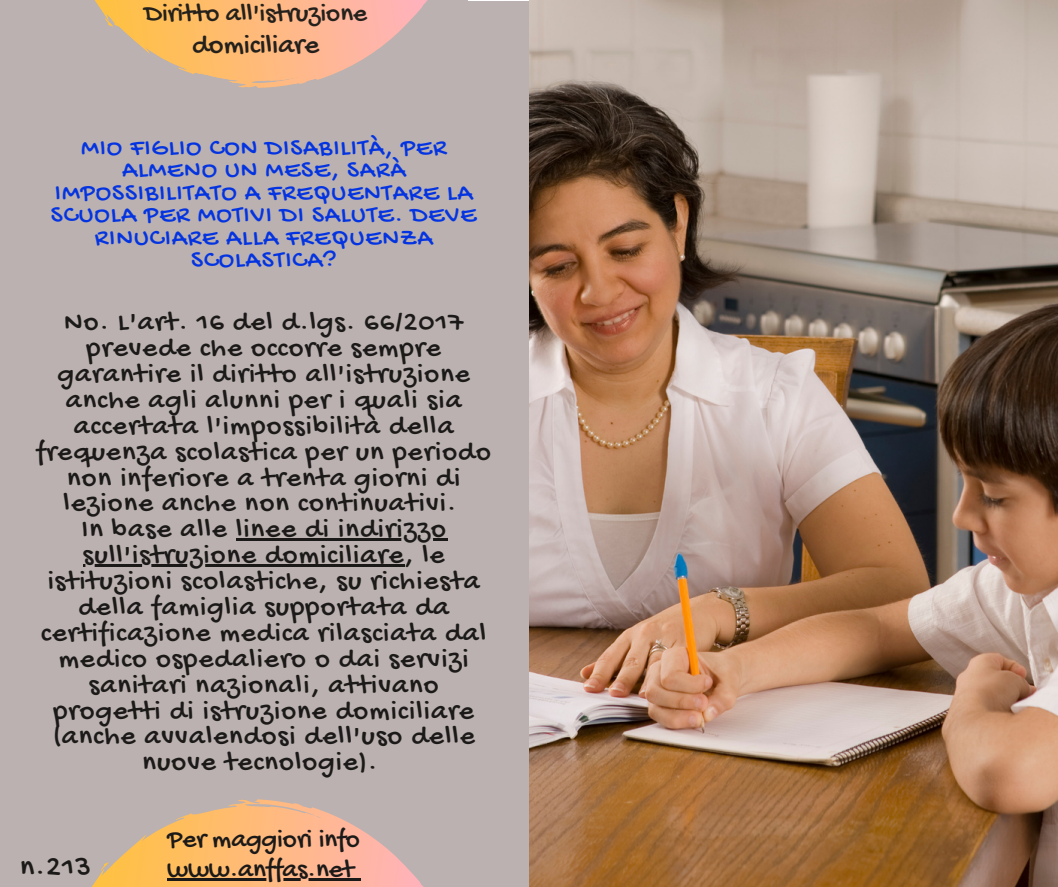
<style>
.page{position:relative;width:1058px;height:887px;background:#fff}
.page>*{position:absolute;margin:0;border:0;box-sizing:border-box;transform-origin:0 0}
.t1{font:30px "Gochi Hand";color:#1b1a19}
.t2{font:28.5px/25.8px "Gochi Hand";letter-spacing:.04em;color:#1b1a19;text-align:center}
.t3{font:28.5px "Gochi Hand";color:#24211c}
.t4{font:27px "Gochi Hand";color:#1b1a19}
.t5{font:27px "Gochi Hand";color:#24211c}
.t6{font:25.5px/22.5px "Gochi Hand";letter-spacing:.04em;color:#0434e1;text-align:center}
</style>
<div class="page">
<div style="left:0;top:0;width:1058px;height:886px;background:#bab1b0"></div>
<svg style="left:92px;top:799px;width:331px;height:87px"></svg>
<svg style="left:95px;top:0;width:374px;height:88px"></svg>
<img style="left:469px;top:0;width:60px;height:1px">
<img style="left:529px;top:0;width:529px;height:886px">
<hr style="left:236px;top:538px;width:211px;height:3px;background:#1b1a19">
<hr style="left:83px;top:564px;width:321px;height:2px;background:#1b1a19">
<hr style="left:167px;top:877px;width:187px;height:3px;background:#1b1a19">
<svg style="left:354px;top:877px;width:6px;height:3px"></svg>
<p class="t5" style="left:144px;top:0;width:224px">Diritto all'istruzione</p>
<p class="t3" style="left:192px;top:30px;width:128px">domiciliare</p>
<p class="t6" style="left:51px;top:138px;width:427px">MIO FIGLIO CON DISABILITÀ, PER<br>ALMENO UN MESE, SARÀ<br>IMPOSSIBILITATO A FREQUENTARE LA<br>SCUOLA PER MOTIVI DI SALUTE. DEVE<br>RINUCIARE ALLA FREQUENZA<br>SCOLASTICA?</p>
<p class="t2" style="left:37px;top:311px;width:456px">No. L'art. 16 del d.lgs. 66/2017 prevede che occorre sempre garantire il diritto all'istruzione anche agli alunni per i quali sia accertata l'impossibilità della frequenza scolastica per un periodo non inferiore a trenta giorni di lezione anche non continuativi.<br>In base alle linee di indirizzo sull'istruzione domiciliare, le istituzioni scolastiche, su richiesta della famiglia supportata da certificazione medica rilasciata dal medico ospedaliero o dai servizi sanitari nazionali, attivano progetti di istruzione domiciliare (anche avvalendosi dell'uso delle nuove tecnologie).</p>
<p class="t4" style="left:167px;top:825px;width:194px">Per maggiori info</p>
<p class="t1" style="left:20px;top:850px;width:72px">n.213</p>
<p class="t4" style="left:167px;top:854px;width:188px">www.anffas.net</p>
</div>
